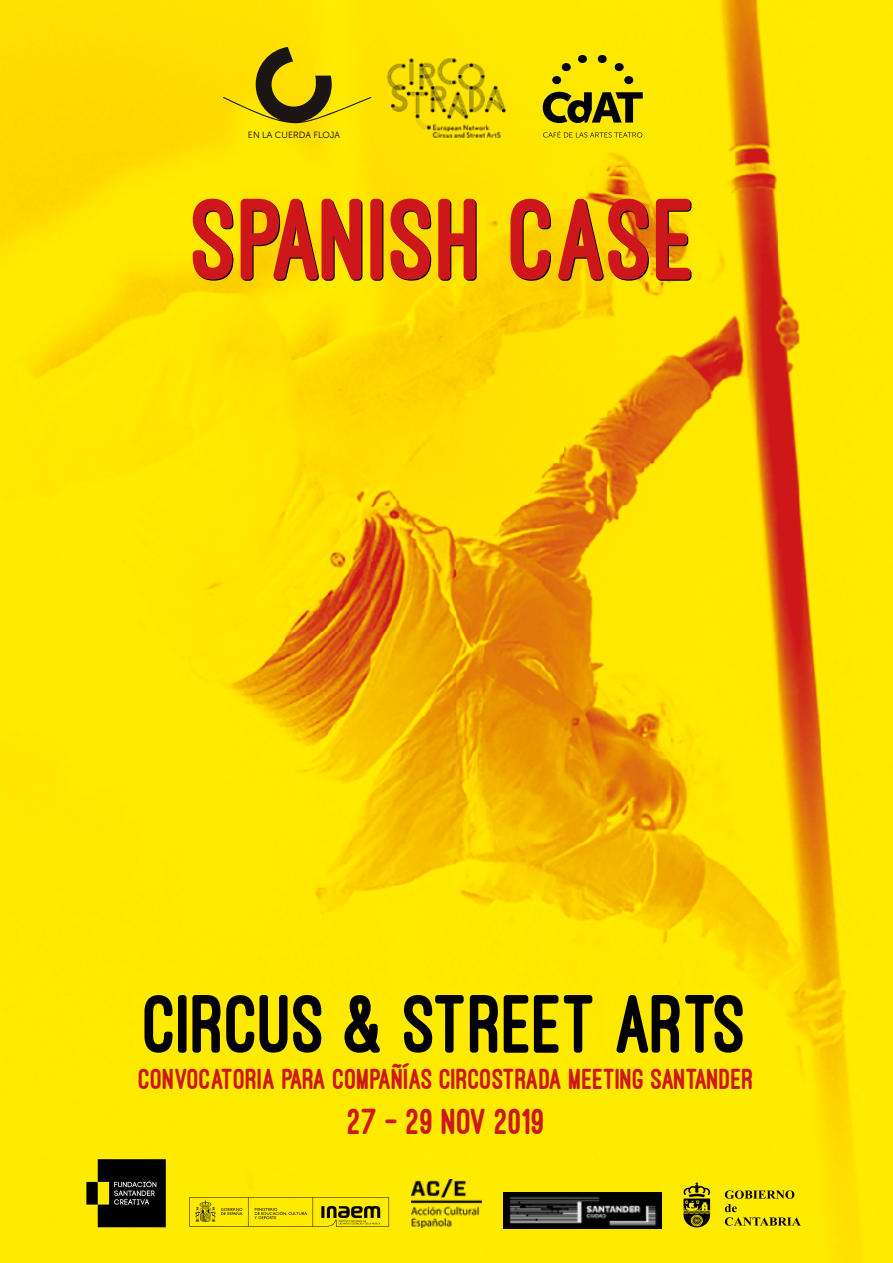
<style>
.page{position:relative;width:893px;height:1263px;background:#fff}
.page>*{position:absolute;margin:0;border:0;box-sizing:border-box;transform-origin:0 0}
.t1{font:800 120px "Ostrich Sans";color:#000}
.t2{font:800 85.5px "Ostrich Sans";color:#000}
.t3{font:800 37.5px "Ostrich Sans";color:#cd171a}
.t4{font:800 30px "Ostrich Sans";color:#cd171a}
.t5{font:9px "Museo Sans 300";color:#000}
</style>
<div class="page">
<img style="left:0;top:0;width:893px;height:1263px">
<svg style="left:86px;top:1159px;width:80px;height:68px"></svg>
<img style="left:348px;top:28px;width:197px;height:140px">
<svg style="left:189px;top:1197px;width:200px;height:30px"></svg>
<img style="left:504px;top:1192px;width:157px;height:36px">
<svg style="left:684px;top:1182px;width:117px;height:45px"></svg>
<svg style="left:223px;top:47px;width:148px;height:76px"></svg>
<svg style="left:543px;top:55px;width:100px;height:82px"></svg>
<img style="left:411px;top:1180px;width:70px;height:48px">
<p class="t5" style="left:248px;top:130px;width:94px">EN LA CUERDA FLOJA</p>
<h1 class="t1" style="left:194px;top:177px;width:507px">SPANISH CASE</h1>
<h2 class="t2" style="left:145px;top:979px;width:605px">CIRCUS &amp; STREET ARTS</h2>
<p class="t4" style="left:139px;top:1063px;width:616px">CONVOCATORIA PARA COMPAÑÍAS CIRCOSTRADA MEETING SANTANDER</p>
<p class="t3" style="left:348px;top:1101px;width:199px">27 - 29 NOV 2019</p>
</div>
